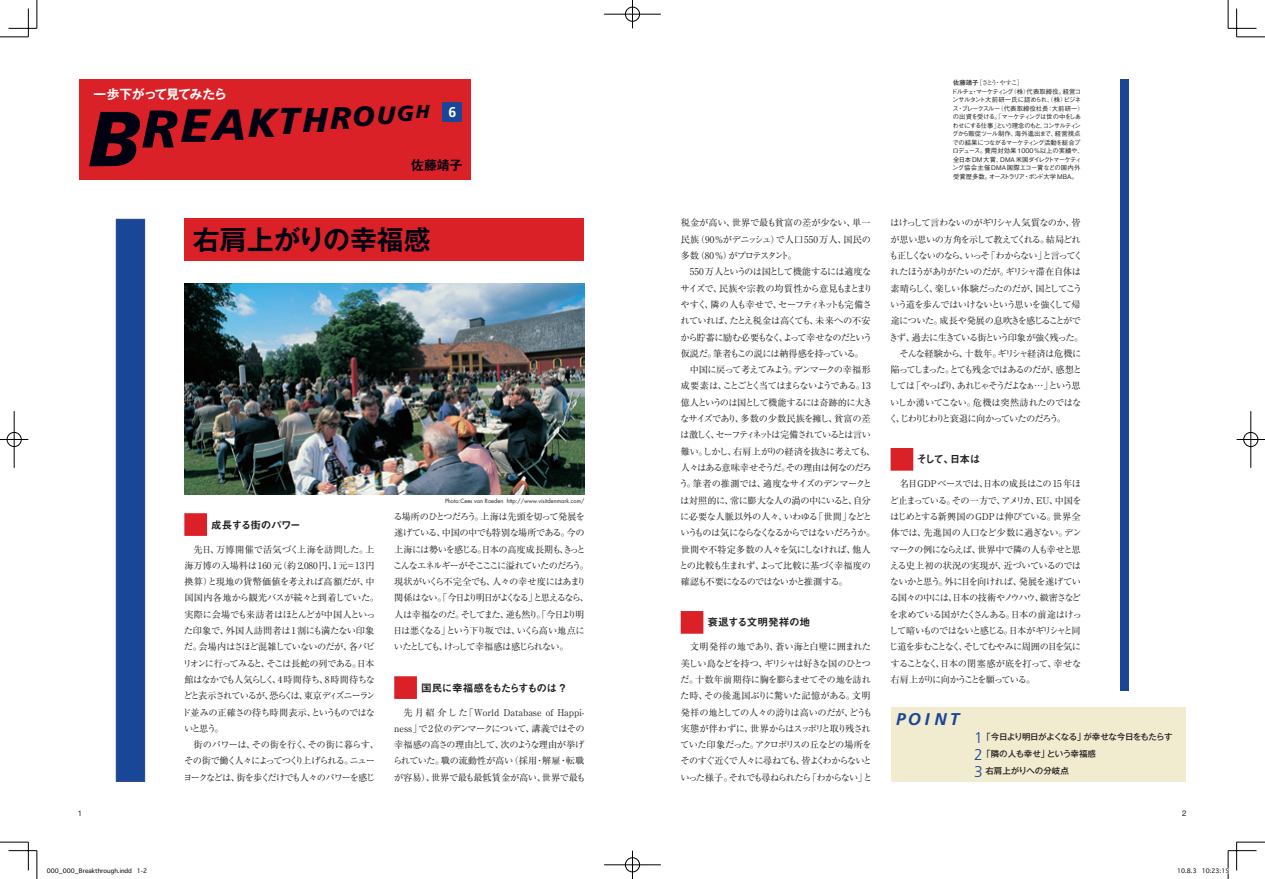
<style>
.page{position:relative;width:1265px;height:879px;background:#fff}
.page>*{position:absolute;margin:0;border:0;box-sizing:border-box;transform-origin:0 0}
.t1{font:italic 900 78px "Frutiger";color:#000012}
.t2{font:700 26.9px "Gothic MB101 Pr 5 De";color:#000012}
.t3{font:italic 700 17px "Frutiger";letter-spacing:.2em;color:#1a4698}
.t4{font:700 14.2px "Frutiger";color:#fff}
.t5{font:700 12.8px "Gothic MB101 Pr 5 De";letter-spacing:-.045em;color:#fff}
.t6{font:700 12.8px "Gothic MB101 Pr 5 De";color:#000012}
.t7{font:10.6px "Midashi Go Pr 5 MB31";letter-spacing:-.065em;color:#231f20}
.t8{font:10.6px "Midashi Go Pr 5 MB31";letter-spacing:-.095em;color:#231f20}
.t9{font:10.6px "Midashi Go Pr 5 MB31";letter-spacing:-.03em;color:#231f20}
.t10{font:9.2px/16.3px "Ryumin Pr 5";letter-spacing:-.075em;color:#231f20}
.t11{font:9.2px/16.3px "Ryumin Pr 5";letter-spacing:-.05em;color:#231f20}
.t12{font:9.2px/16.3px "Ryumin Pr 5";letter-spacing:-.1em;color:#231f20}
.t13{font:9.2px/16.3px "Ryumin Pr 5";letter-spacing:-.02em;color:#231f20}
.t14{font:9.2px "Ryumin Pr 5";letter-spacing:-.115em;color:#231f20}
.t15{font:9.2px "Ryumin Pr 5";letter-spacing:-.13em;color:#231f20}
.t16{font:9.2px "Ryumin Pr 5";letter-spacing:-.055em;color:#231f20}
.t17{font:9.2px "Ryumin Pr 5";letter-spacing:-.105em;color:#231f20}
.t18{font:9.2px "Ryumin Pr 5";letter-spacing:-.155em;color:#231f20}
.t19{font:9.2px "Ryumin Pr 5";letter-spacing:-.14em;color:#231f20}
.t20{font:9.2px "Ryumin Pr 5";letter-spacing:-.17em;color:#231f20}
.t21{font:9.2px "Ryumin Pr 5";letter-spacing:-.145em;color:#231f20}
.t22{font:9.2px "Ryumin Pr 5";letter-spacing:-.125em;color:#231f20}
.t23{font:9.2px "Ryumin Pr 5";letter-spacing:-.095em;color:#231f20}
.t24{font:9.2px "Ryumin Pr 5";letter-spacing:-.025em;color:#231f20}
.t25{font:500 8.5px/17px "Gothic MB101 Pr 5";letter-spacing:-.045em;color:#231f20}
.t26{font:500 6.4px/8.5px "Gothic BBB Pr 5";letter-spacing:-.085em;color:#231f20}
.t27{font:6.4px "Ryumin Pr 5";letter-spacing:-.2em;color:#231f20}
.t28{font:6px "Osaka";color:#000}
.t29{font:5.7px "Futura";color:#231f20}
.s1{font-family:"Futo Go B101 Pr 5";font-weight:700}
.s2{font-family:"Ryumin Pr 5";font-weight:400}
.s3{font-family:"Frutiger";font-weight:300;font-size:15.6px;color:#1a4698}
</style>
<div class="page">
<div style="left:116px;top:219px;width:29px;height:562px;background:#1a4698"></div>
<div style="left:116px;top:219px;width:29px;height:563px;border:1px solid #354e8c"></div>
<div style="left:1120px;top:79px;width:8px;height:612px;background:#1a4698"></div>
<div style="left:79px;top:79px;width:392px;height:101px;background:#da2128"></div>
<div style="left:184px;top:218px;width:400px;height:43px;background:#da2128"></div>
<div style="left:890px;top:707px;width:295px;height:75px;background:#f1ebd0"></div>
<div style="left:184px;top:513px;width:23px;height:23px;background:#da2128"></div>
<div style="left:394px;top:676px;width:23px;height:23px;background:#da2128"></div>
<div style="left:680px;top:611px;width:23px;height:23px;background:#da2128"></div>
<div style="left:890px;top:448px;width:23px;height:23px;background:#da2128"></div>
<div style="left:442px;top:102px;width:20px;height:20px;background:#1a4698"></div>
<img style="left:184px;top:283px;width:400px;height:212px">
<svg style="left:0;top:0;width:38px;height:38px"></svg>
<svg style="left:0;top:842px;width:38px;height:37px"></svg>
<svg style="left:1227px;top:0;width:37px;height:38px"></svg>
<div style="left:624px;top:6px;width:16px;height:16px;border:1px solid #fff;border-radius:50%"></div>
<hr style="left:604px;top:13px;width:56px;height:2px;background:#fff">
<hr style="left:631px;top:0;width:2px;height:28px;background:#fff">
<div style="left:625px;top:7px;width:14px;height:14px;border:1px solid #000;border-radius:50%"></div>
<hr style="left:604px;top:14px;width:56px;height:1px;background:#000">
<svg style="left:632px;top:0;width:1px;height:28px"></svg>
<div style="left:624px;top:857px;width:16px;height:15px;border:1px solid #fff;border-radius:50%"></div>
<div style="left:625px;top:857px;width:14px;height:15px;border:1px solid #000;border-radius:50%"></div>
<hr style="left:604px;top:864px;width:56px;height:1px;background:#000">
<svg style="left:632px;top:850px;width:1px;height:29px"></svg>
<div style="left:6px;top:432px;width:16px;height:15px;border:1px solid #fff;border-radius:50%"></div>
<div style="left:7px;top:432px;width:14px;height:15px;border:1px solid #000;border-radius:50%"></div>
<svg style="left:0;top:439px;width:28px;height:1px"></svg>
<hr style="left:14px;top:411px;width:1px;height:57px;background:#000">
<div style="left:1242px;top:432px;width:16px;height:15px;border:1px solid #fff;border-radius:50%"></div>
<div style="left:1243px;top:432px;width:14px;height:15px;border:1px solid #000;border-radius:50%"></div>
<svg style="left:1236px;top:439px;width:28px;height:1px"></svg>
<hr style="left:1250px;top:411px;width:1px;height:57px;background:#000">
<svg style="left:1227px;top:842px;width:37px;height:37px"></svg>
<h3 class="t5" style="left:94px;top:84px;width:135px">一歩下がって見てみたら</h3>
<h1 class="t1" style="left:88px;top:92px;width:343px">B<sup>R</sup><sup>E</sup><sup>A</sup><sup>K</sup><sup>T</sup><sup>H</sup><sup>R</sup><sup>O</sup><sup>U</sup><sup>G</sup><sup>H</sup></h1>
<h3 class="t4" style="left:448px;top:104px;width:9px">6</h3>
<h3 class="t6" style="left:411px;top:154px;width:53px">佐藤靖子</h3>
<h2 class="t2" style="left:193px;top:217px;width:239px">右肩上がりの幸福感</h2>
<p class="t29" style="left:445px;top:496px;width:141px">Photo:Cees van Roeden http://www.visitdenmark.com/</p>
<p class="t7" style="left:211px;top:516px;width:91px">成長する街のパワー</p>
<p class="t11" style="left:182px;top:540px;width:198px;text-indent:12px">先日、万博開催で活気づく上海を訪問した。上海万博の入場料は160元（約2,080円、1元＝13円換算）と現地の貨幣価値を考えれば高額だが、中国国内各地から観光バスが続々と到着していた。実際に会場でも来訪者はほとんどが中国人といった印象で、外国人訪問者は1割にも満たない印象だ。会場内はさほど混雑していないのだが、各パビリオンに行ってみると、そこは長蛇の列である。日本館はなかでも人気らしく、4 時間待ち、8 時間待ちなどと表示されているが、恐らくは、東京ディズニーランド並みの正確さの待ち時間表示、というものではないと思う。</p>
<p class="t10" style="left:183px;top:736px;width:197px;text-indent:10px">街のパワーは、その街を行く、その街に暮らす、その街で働く人々によってつくり上げられる。ニューヨークなどは、街を歩くだけでも人々のパワーを感じ</p>
<p class="t12" style="left:393px;top:508px;width:197px">る場所のひとつだろう。上海は先頭を切って発展を遂げている、中国の中でも特別な場所である。今の上海には勢いを感じる。日本の高度成長期も、きっとこんなエネルギーがそこここに溢れていたのだろう。現状がいくら不完全でも、人々の幸せ度にはあまり関係はない。「今日より明日がよくなる」と思えるなら、人は幸福なのだ。そしてまた、逆も然り。「今日より明日は悪くなる」という下り坂では、いくら高い地点にいたとしても、けっして幸福感は感じられない。</p>
<p class="t8" style="left:421px;top:679px;width:148px">国民に幸福感をもたらすものは？</p>
<p class="t13" style="left:393px;top:703px;width:194px;text-indent:10px">先月紹介した「World Database of Happi&shy;ness」で2 位のデンマークについて、講義ではその幸福感の高さの理由として、次のような理由が挙げられていた。職の流動性が高い（採用・解雇・転職が容易）、世界で最も最低賃金が高い、世界で最も</p>
<p class="t10" style="left:680px;top:214px;width:192px;text-align:justify">税金が高い、世界で最も貧富の差が少ない、単一民族（90％がデニッシュ）で人口550万人、国民の多数（80 ％）がプロテスタント。</p>
<p class="t10" style="left:690px;top:263px;width:183px">550 万人というのは国として機能するには適度な</p>
<p class="t11" style="left:680px;top:279px;width:193px">サイズで、民族や宗教の均質性から意見もまとまり</p>
<p class="t14" style="left:680px;top:297px;width:193px">やすく、隣の人も幸せで、セーフティネットも完備さ</p>
<p class="t11" style="left:680px;top:312px;width:192px">れていれば、たとえ税金は高くても、未来への不安</p>
<p class="t17" style="left:680px;top:330px;width:193px">から貯蓄に励む必要もなく、よって幸せなのだという</p>
<p class="t23" style="left:680px;top:346px;width:185px">仮説だ。筆者もこの説には納得感を持っている。</p>
<p class="t10" style="left:689px;top:361px;width:182px">中国に戻って考えてみよう。デンマークの幸福形</p>
<p class="t15" style="left:680px;top:379px;width:191px">成要素は、ことごとく当てはまらないようである。13</p>
<p class="t10" style="left:680px;top:393px;width:193px">億人というのは国として機能するには奇跡的に大き</p>
<p class="t16" style="left:680px;top:411px;width:192px">なサイズであり、多数の少数民族を擁し、貧富の差</p>
<p class="t18" style="left:680px;top:428px;width:192px">は激しく、セーフティネットは完備されているとは言い</p>
<p class="t10" style="left:680px;top:442px;width:196px">難い。しかし、右肩上がりの経済を抜きに考えても、</p>
<p class="t10" style="left:680px;top:459px;width:192px">人々はある意味幸せそうだ。その理由は何なのだろ</p>
<p class="t11" style="left:679px;top:475px;width:194px">う。筆者の推測では、適度なサイズのデンマークと</p>
<p class="t10" style="left:680px;top:491px;width:192px">は対照的に、常に膨大な人の渦の中にいると、自分</p>
<p class="t11" style="left:680px;top:508px;width:193px">に必要な人脈以外の人々、いわゆる「世間」などと</p>
<p class="t14" style="left:680px;top:525px;width:196px">いうものは気にならなくなるからではないだろうか。</p>
<p class="t24" style="left:680px;top:542px;width:191px">世間や不特定多数の人々を気にしなければ、他人</p>
<p class="t11" style="left:679px;top:556px;width:193px">との比較も生まれず、よって比較に基づく幸福度の</p>
<p class="t17" style="left:680px;top:574px;width:169px">確認も不要になるのではないかと推測する。</p>
<p class="t9" style="left:707px;top:614px;width:104px">衰退する文明発祥の地</p>
<p class="t10" style="left:680px;top:638px;width:193px;text-indent:10px">文明発祥の地であり、蒼い海と白壁に囲まれた美しい島などを持つ、ギリシャは好きな国のひとつだ。十数年前期待に胸を膨らませてその地を訪れた時、その後進国ぶりに驚いた記憶がある。文明発祥の地としての人々の誇りは高いのだが、どうも実態が伴わずに、世界からはスッポリと取り残されていた印象だった。アクロポリスの丘などの場所をそのすぐ近くで人々に尋ねても、皆よくわからないといった様子。それでも尋ねられたら「わからない」と</p>
<p class="t27" style="left:952px;top:78px;width:72px"><span class="s1">佐藤靖子</span>［さとう・やすこ］</p>
<p class="t26" style="left:951px;top:86px;width:134px">ドルチェ・マーケティング<span class="s2">（</span>株<span class="s2">）</span>代表取締役。経営コンサルタント大前研一氏に認められ、<span class="s2">（</span>株<span class="s2">）</span>ビジネス・ブレークスルー<span class="s2">（</span>代表取締役社長：大前研一<span class="s2">）</span>の出資を受ける。<span class="s2">「</span>マーケティングは世の中をしあわせにする仕事<span class="s2">」</span>という理念のもと、コンサルティングから販促ツール制作、海外進出まで、経営視点での結果につながるマーケティング活動を総合プロデュース。費用対効果1000％以上の実績や、全日本 DM 大賞、DMA 米国ダイレクトマーケティング協会主催DMA国際エコー賞などの国内外受賞歴多数。オーストラリア・ボンド大学 MBA。</p>
<p class="t10" style="left:890px;top:214px;width:192px">はけっして言わないのがギリシャ人気質なのか、皆</p>
<p class="t10" style="left:890px;top:230px;width:192px">が思い思いの方角を示して教えてくれる。結局どれ</p>
<p class="t19" style="left:889px;top:248px;width:195px">も正しくないのなら、いっそ「わからない」と言ってく</p>
<p class="t16" style="left:890px;top:265px;width:192px">れたほうがありがたいのだが。ギリシャ滞在自体は</p>
<p class="t14" style="left:890px;top:281px;width:193px">素晴らしく、楽しい体験だったのだが、国としてこう</p>
<p class="t10" style="left:890px;top:296px;width:192px">いう道を歩んではいけないという思いを強くして帰</p>
<p class="t10" style="left:890px;top:312px;width:192px">途についた。成長や発展の息吹きを感じることがで</p>
<p class="t21" style="left:889px;top:330px;width:196px">きず、過去に生きている街という印象が強く残った。</p>
<p class="t10" style="left:899px;top:345px;width:183px">そんな経験から、十数年。ギリシャ経済は危機に</p>
<p class="t15" style="left:890px;top:362px;width:193px">陥ってしまった。とても残念ではあるのだが、感想と</p>
<p class="t20" style="left:889px;top:379px;width:193px">しては「やっぱり、あれじゃそうだよなぁ…」という思</p>
<p class="t11" style="left:890px;top:393px;width:192px">いしか湧いてこない。危機は突然訪れたのではな</p>
<p class="t22" style="left:888px;top:411px;width:179px">く、じわりじわりと衰退に向かっていたのだろう。</p>
<p class="t7" style="left:916px;top:451px;width:65px">そして、日本は</p>
<p class="t10" style="left:888px;top:475px;width:194px;text-indent:11px">名目GDPベースでは、日本の成長はこの15 年ほど止まっている。その一方で、アメリカ、EU、中国をはじめとする新興国のGDPは伸びている。世界全体では、先進国の人口など少数に過ぎない。デンマークの例にならえば、世界中で隣の人も幸せと思える史上初の状況の実現が、近づいているのではないかと思う。外に目を向ければ、発展を遂げている国々の中には、日本の技術やノウハウ、緻密さなどを求めている国がたくさんある。日本の前途はけっして暗いものではないと感じる。日本がギリシャと同じ道を歩むことなく、そしてむやみに周囲の目を気にすることなく、日本の閉塞感が底を打って、幸せな右肩上がりに向かうことを願っている。</p>
<h3 class="t3" style="left:896px;top:709px;width:65px">POINT</h3>
<p class="t25" style="left:973px;top:728px;width:200px"><span class="s3">1</span>「今日より明日がよくなる」が幸せな今日をもたらす<br><span class="s3">2</span>「隣の人も幸せ」という幸福感<br><span class="s3">3</span> 右肩上がりへの分岐点</p>
<p class="t28" style="left:47px;top:867px;width:102px">000_000_Breakthrough.indd 1-2</p>
<p class="t28" style="left:1176px;top:867px;width:54px">10.8.3 10:23:15</p>
</div>
